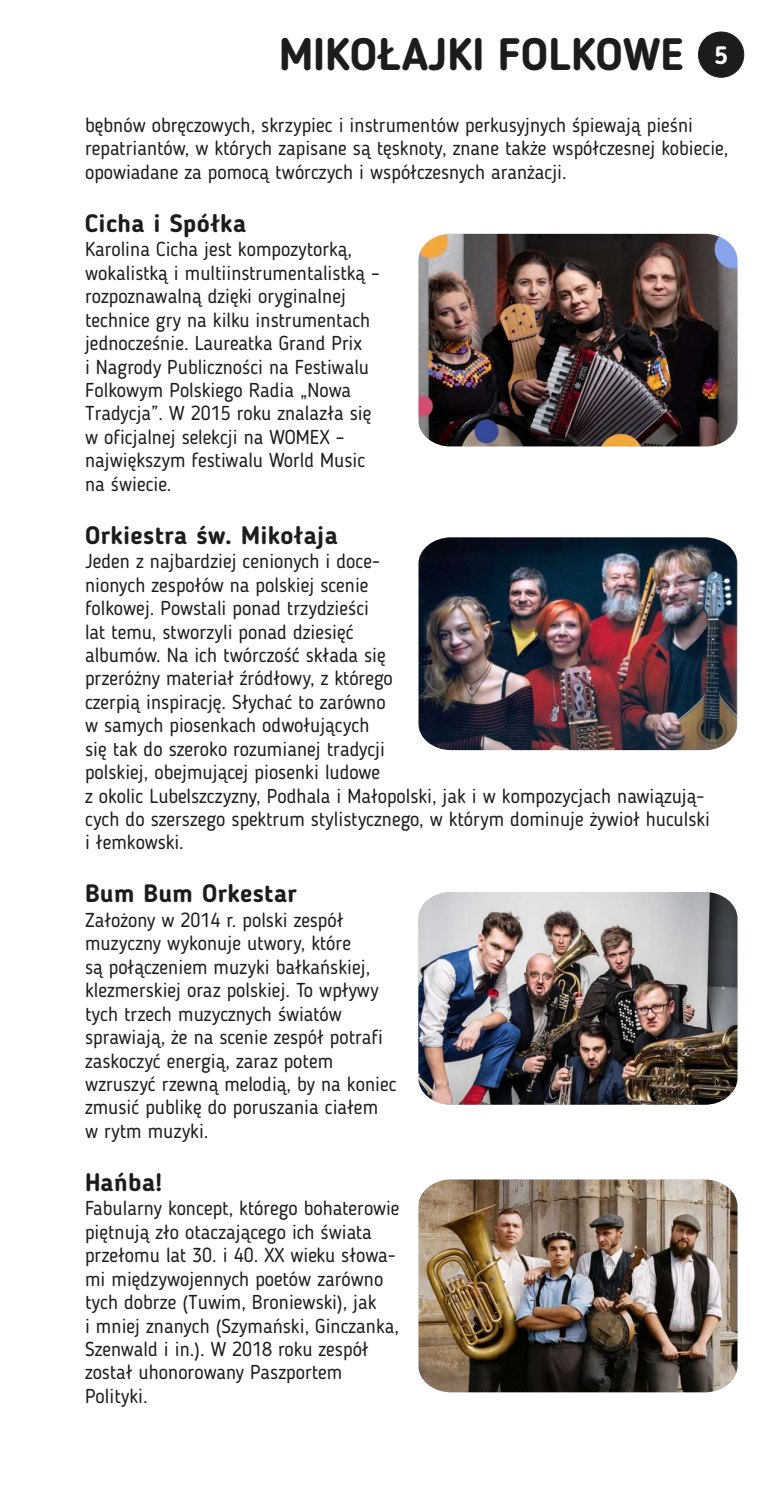
<style>
.page{position:relative;width:780px;height:1489px;background:#fff}
.page>*{position:absolute;margin:0;border:0;box-sizing:border-box;transform-origin:0 0}
.t1{font:700 45px "Blogger Sans";color:#1c1c1c}
.t2{font:700 25px "Blogger Sans";letter-spacing:.015em;color:#1c1c1c}
.t3{font:20px/23.5px "Blogger Sans";color:#1c1c1c}
</style>
<div class="page">
<div style="left:698px;top:32px;width:46px;height:45px;background:#1c1c1c;border:1px solid #1c1c1c;border-radius:50%"></div>
<img style="left:418px;top:234px;width:319px;height:212px">
<img style="left:418px;top:537px;width:319px;height:213px">
<img style="left:418px;top:892px;width:319px;height:212px">
<img style="left:418px;top:1179px;width:319px;height:213px">
<h1 class="t1" style="left:279px;top:36px;width:450px">MIKOŁAJKI FOLKOWE <sup>5</sup></h1>
<p class="t3" style="left:85px;top:115px;width:645px">bębnów obręczowych, skrzypiec i instrumentów perkusyjnych śpiewają pieśni repatriantów, w których zapisane są tęsknoty, znane także współczesnej kobiecie, opowiadane za pomocą twórczych i współczesnych aranżacji.</p>
<p class="t2" style="left:85px;top:213px;width:162px">Cicha i Spółka</p>
<p class="t3" style="left:85px;top:239px;width:296px">Karolina Cicha jest kompozytorką, wokalistką i multiinstrumentalistką – rozpoznawalną dzięki oryginalnej technice gry na kilku instrumentach jednocześnie. Laureatka Grand Prix<br>i Nagrody Publiczności na Festiwalu Folkowym Polskiego Radia „Nowa Tradycja”. W 2015 roku znalazła się w oficjalnej selekcji na WOMEX – największym festiwalu World Music na świecie.</p>
<p class="t2" style="left:85px;top:524px;width:254px">Orkiestra św. Mikołaja</p>
<p class="t3" style="left:85px;top:551px;width:626px">Jeden z najbardziej cenionych i doce-<br>nionych zespołów na polskiej scenie<br>folkowej. Powstali ponad trzydzieści<br>lat temu, stworzyli ponad dziesięć<br>albumów. Na ich twórczość składa się<br>przeróżny materiał źródłowy, z którego<br>czerpią inspirację. Słychać to zarówno<br>w samych piosenkach odwołujących<br>się tak do szeroko rozumianej tradycji<br>polskiej, obejmującej piosenki ludowe<br>z okolic Lubelszczyzny, Podhala i Małopolski, jak i w kompozycjach nawiązują&shy;cych do szerszego spektrum stylistycznego, w którym dominuje żywioł huculski i łemkowski.</p>
<p class="t2" style="left:85px;top:883px;width:213px">Bum Bum Orkestar</p>
<p class="t3" style="left:85px;top:910px;width:313px">Założony w 2014 r. polski zespół muzyczny wykonuje utwory, które<br>są połączeniem muzyki bałkańskiej, klezmerskiej oraz polskiej. To wpływy tych trzech muzycznych światów sprawiają, że na scenie zespół potrafi zaskoczyć energią, zaraz potem wzruszyć rzewną melodią, by na koniec zmusić publikę do poruszania ciałem<br>w rytm muzyki.</p>
<p class="t2" style="left:85px;top:1171px;width:79px">Hańba!</p>
<p class="t3" style="left:85px;top:1198px;width:316px">Fabularny koncept, którego bohaterowie piętnują zło otaczającego ich świata przełomu lat 30. i 40. XX wieku słowa&shy;mi międzywojennych poetów zarówno tych dobrze (Tuwim, Broniewski), jak<br>i mniej znanych (Szymański, Ginczanka, Szenwald i in.). W 2018 roku zespół został uhonorowany Paszportem Polityki.</p>
</div>
